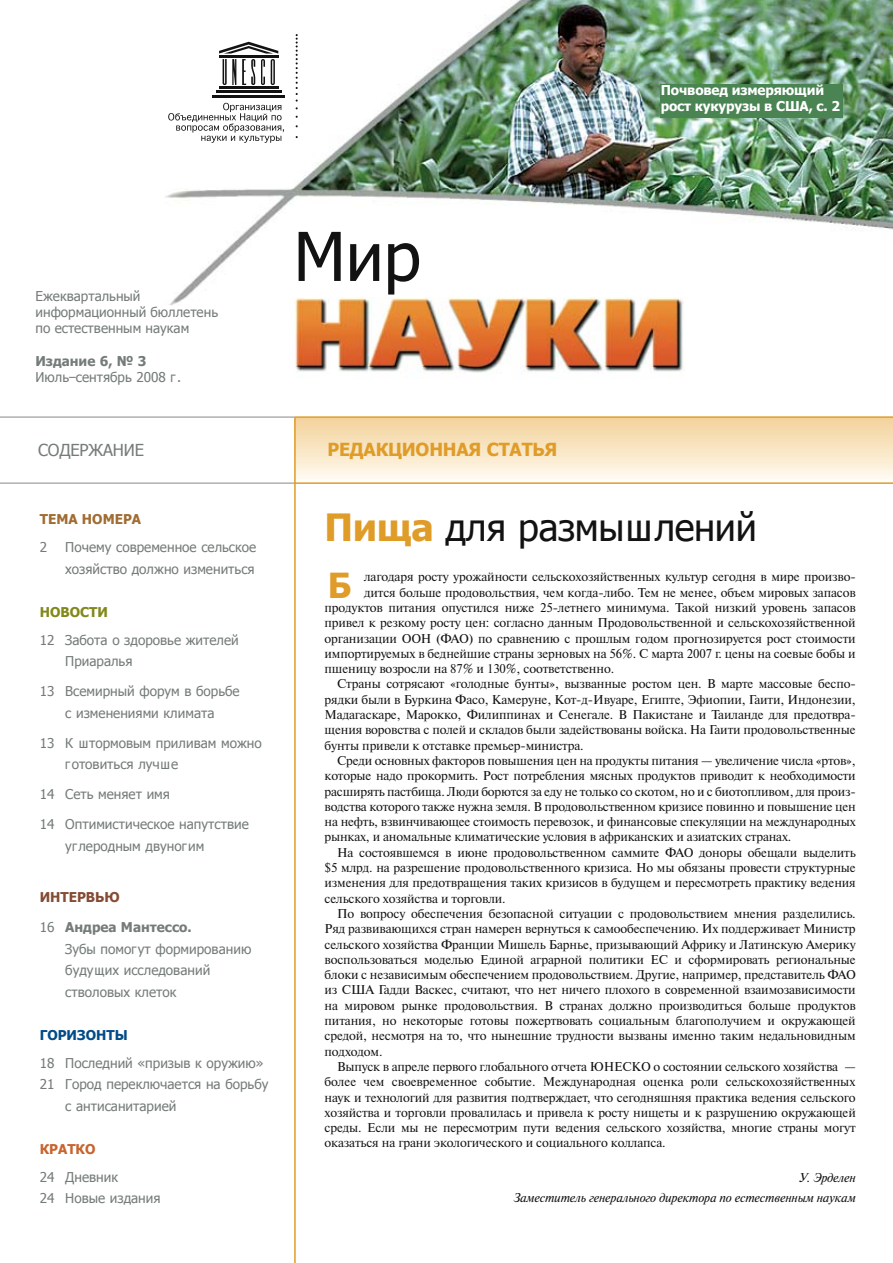
<style>
.page{position:relative;width:893px;height:1263px;background:#fff}
.page>*{position:absolute;margin:0;border:0;box-sizing:border-box;transform-origin:0 0}
.t1{font:67.5px "Frutiger";color:#121212}
.t2{font:37.5px "Frutiger";letter-spacing:-.01em;color:#121212}
.t3{font:700 34.5px "Frutiger";color:#e09c28}
.t4{font:700 18px "Frutiger";letter-spacing:-.01em;color:#e09c28}
.t5{font:16.5px "Frutiger";letter-spacing:-.01em;color:#747b78}
.t6{font:13.5px/21.5px "Frutiger";color:#747b78}
.t7{font:700 13.5px/16.2px "Frutiger";letter-spacing:-.01em;color:#fff}
.t8{font:700 13.5px "Frutiger";color:#747b78}
.t9{font:700 13.5px "Frutiger";color:#a06c32}
.t10{font:700 13.5px "Frutiger";color:#004b88}
.t11{font:700 13.5px "Frutiger";color:#854b34}
.t12{font:700 13.5px "Frutiger";color:#82881a}
.t13{font:700 13.5px "Frutiger";color:#c8652f}
.t14{font:12.75px "Newton C";letter-spacing:-.01em;color:#121212}
.t15{font:italic 12.75px/19.5px "Newton C";letter-spacing:-.015em;color:#121212;text-align:right}
.s1{font-weight:700}
.s2{font-weight:700;color:#e09c28}
</style>
<div class="page">
<div style="left:295px;top:417px;width:598px;height:66px;background:linear-gradient(to bottom,#f3d198,#fffbf4)"></div>
<hr style="left:0;top:482px;width:295px;height:2px;background:#afb0ad">
<hr style="left:295px;top:482px;width:598px;height:2px;background:#e09c28">
<hr style="left:294px;top:417px;width:2px;height:846px;background:#e09c28">
<hr style="left:0;top:416px;width:295px;height:2px;background:#afb0ad">
<hr style="left:295px;top:416px;width:598px;height:2px;background:#e09c28">
<img style="left:165px;top:0;width:728px;height:305px">
<div style="left:661px;top:84px;width:182px;height:34px;background:#4a8453"></div>
<img style="left:289px;top:298px;width:415px;height:75px">
<svg style="left:168px;top:103px;width:116px;height:40px"></svg>
<hr style="left:219px;top:86px;width:59px;height:3px;background:#121212">
<hr style="left:216px;top:91px;width:66px;height:2px;background:#121212">
<hr style="left:213px;top:95px;width:72px;height:2px;background:#121212">
<svg style="left:219px;top:42px;width:59px;height:43px"></svg>
<svg style="left:296px;top:34px;width:2px;height:75px"></svg>
<p class="t6" style="left:36px;top:288px;width:184px;line-height:16.2px">Ежеквартальный информационный бюллетень по естественным наукам</p>
<p class="t8" style="left:36px;top:353px;width:113px">Издание 6, № 3</p>
<p class="t6" style="left:36px;top:366px;width:147px">Июль–сентябрь 2008 г.</p>
<h1 class="t1" style="left:294px;top:213px;width:129px">Мир</h1>
<p class="t5" style="left:38px;top:440px;width:107px">содержание</p>
<h3 class="t4" style="left:327px;top:439px;width:232px">РЕДАКЦИОННАЯ СТАТЬЯ</h3>
<p class="t7" style="left:661px;top:82px;width:181px">Почвовед измеряющий рост кукурузы в США, с. 2</p>
<p class="t9" style="left:40px;top:511px;width:103px">ТЕМА НОМЕРА</p>
<p class="t6" style="left:40px;top:536px;width:9px">2</p>
<p class="t6" style="left:65px;top:536px;width:193px">Почему современное сельское хозяйство должно измениться</p>
<p class="t12" style="left:40px;top:604px;width:70px">НОВОСТИ</p>
<p class="t6" style="left:65px;top:628px;width:175px;text-indent:-26px">12 Забота о здоровье жителей<br>Приаралья</p>
<p class="t6" style="left:40px;top:680px;width:201px;text-align:center">13 Всемирный форум в борьбе с изменениями климата</p>
<p class="t6" style="left:65px;top:731px;width:198px;text-indent:-26px">13 К штормовым приливам можно готовиться лучше</p>
<p class="t6" style="left:40px;top:783px;width:132px">14 Сеть меняет имя</p>
<p class="t6" style="left:65px;top:813px;width:185px;text-indent:-26px">14 Оптимистическое напутствие углеродным двуногим</p>
<p class="t11" style="left:40px;top:889px;width:81px">ИНТЕРВЬЮ</p>
<p class="t6" style="left:65px;top:916px;width:188px;text-indent:-26px">16 <span class="s1">Андреа Мантессо.<br></span>Зубы помогут формированию будущих исследований стволовых клеток</p>
<p class="t10" style="left:40px;top:1027px;width:89px">ГОРИЗОНТЫ</p>
<p class="t6" style="left:40px;top:1051px;width:225px">18 Последний «призыв к оружию»</p>
<p class="t6" style="left:40px;top:1073px;width:230px">21 Город переключается на борьбу</p>
<p class="t6" style="left:65px;top:1094px;width:113px">с антисанитарией</p>
<p class="t13" style="left:40px;top:1140px;width:57px">КРАТКО</p>
<p class="t6" style="left:40px;top:1165px;width:122px">24 Дневник<br>24 Новые издания</p>
<h2 class="t2" style="left:325px;top:503px;width:434px"><span class="s2">Пища</span> для размышлений</h2>
<p class="t14" style="left:364px;top:570px;width:493px">лагодаря росту урожайности сельскохозяйственных культур сегодня в мире произво-</p>
<p class="t14" style="left:364px;top:585px;width:493px">дится больше продовольствия, чем когда-либо. Тем не менее, объем мировых запасов</p>
<p class="t14" style="left:325px;top:601px;width:533px">продуктов питания опустился ниже 25-летнего минимума. Такой низкий уровень запасов</p>
<p class="t14" style="left:325px;top:616px;width:533px">привел к резкому росту цен: согласно данным Продовольственной и сельскохозяйственной</p>
<p class="t14" style="left:325px;top:631px;width:533px">организации ООН (ФАО) по сравнению с прошлым годом прогнозируется рост стоимости</p>
<p class="t14" style="left:325px;top:646px;width:533px">импортируемых в беднейшие страны зерновых на 56%. С марта 2007 г. цены на соевые бобы и</p>
<p class="t14" style="left:325px;top:662px;width:291px">пшеницу возросли на 87% и 130%, соответственно.</p>
<p class="t14" style="left:337px;top:677px;width:520px">Страны сотрясают «голодные бунты», вызванные ростом цен. В марте массовые беспо-</p>
<p class="t14" style="left:325px;top:692px;width:533px">рядки были в Буркина Фасо, Камеруне, Кот-д-Ивуаре, Египте, Эфиопии, Гаити, Индонезии,</p>
<p class="t14" style="left:325px;top:708px;width:533px">Мадагаскаре, Марокко, Филиппинах и Сенегале. В Пакистане и Таиланде для предотвра-</p>
<p class="t14" style="left:325px;top:723px;width:533px">щения воровства с полей и складов были задействованы войска. На Гаити продовольственные</p>
<p class="t14" style="left:325px;top:738px;width:261px">бунты привели к отставке премьер-министра.</p>
<p class="t14" style="left:337px;top:754px;width:520px">Среди основных факторов повышения цен на продукты питания — увеличение числа «ртов»,</p>
<p class="t14" style="left:325px;top:769px;width:533px">которые надо прокормить. Рост потребления мясных продуктов приводит к необходимости</p>
<p class="t14" style="left:325px;top:784px;width:533px">расширять пастбища. Люди борются за еду не только со скотом, но и с биотопливом, для произ-</p>
<p class="t14" style="left:325px;top:799px;width:533px">водства которого также нужна земля. В продовольственном кризисе повинно и повышение цен</p>
<p class="t14" style="left:325px;top:815px;width:533px">на нефть, взвинчивающее стоимость перевозок, и финансовые спекуляции на международных</p>
<p class="t14" style="left:325px;top:830px;width:468px">рынках, и аномальные климатические условия в африканских и азиатских странах.</p>
<p class="t14" style="left:337px;top:845px;width:520px">На состоявшемся в июне продовольственном саммите ФАО доноры обещали выделить</p>
<p class="t14" style="left:325px;top:861px;width:533px">$5 млрд. на разрешение продовольственного кризиса. Но мы обязаны провести структурные</p>
<p class="t14" style="left:325px;top:876px;width:533px">изменения для предотвращения таких кризисов в будущем и пересмотреть практику ведения</p>
<p class="t14" style="left:325px;top:891px;width:183px">сельского хозяйства и торговли.</p>
<p class="t14" style="left:337px;top:907px;width:520px">По вопросу обеспечения безопасной ситуации с продовольствием мнения разделились.</p>
<p class="t14" style="left:325px;top:922px;width:533px">Ряд развивающихся стран намерен вернуться к самообеспечению. Их поддерживает Министр</p>
<p class="t14" style="left:325px;top:937px;width:533px">сельского хозяйства Франции Мишель Барнье, призывающий Африку и Латинскую Америку</p>
<p class="t14" style="left:325px;top:952px;width:533px">воспользоваться моделью Единой аграрной политики ЕС и сформировать региональные</p>
<p class="t14" style="left:325px;top:968px;width:533px">блоки с независимым обеспечением продовольствием. Другие, например, представитель ФАО</p>
<p class="t14" style="left:325px;top:983px;width:533px">из США Гадди Васкес, считают, что нет ничего плохого в современной взаимозависимости</p>
<p class="t14" style="left:325px;top:998px;width:533px">на мировом рынке продовольствия. В странах должно производиться больше продуктов</p>
<p class="t14" style="left:325px;top:1014px;width:533px">питания, но некоторые готовы пожертвовать социальным благополучием и окружающей</p>
<p class="t14" style="left:325px;top:1029px;width:533px">средой, несмотря на то, что нынешние трудности вызваны именно таким недальновидным</p>
<p class="t14" style="left:325px;top:1044px;width:59px">подходом.</p>
<p class="t14" style="left:337px;top:1060px;width:520px">Выпуск в апреле первого глобального отчета ЮНЕСКО о состоянии сельского хозяйства —</p>
<p class="t14" style="left:325px;top:1075px;width:532px">более чем своевременное событие. Международная оценка роли сельскохозяйственных</p>
<p class="t14" style="left:325px;top:1090px;width:533px">наук и технологий для развития подтверждает, что сегодняшняя практика ведения сельского</p>
<p class="t14" style="left:325px;top:1105px;width:533px">хозяйства и торговли провалилась и привела к росту нищеты и к разрушению окружающей</p>
<p class="t14" style="left:325px;top:1121px;width:533px">среды. Если мы не пересмотрим пути ведения сельского хозяйства, многие страны могут</p>
<p class="t14" style="left:325px;top:1136px;width:343px">оказаться на грани экологического и социального коллапса.</p>
<p class="t15" style="left:513px;top:1168px;width:344px">У. Эрделен<br>Заместитель генерального директора по естественным наукам</p>
<h3 class="t3" style="left:328px;top:565px;width:25px">Б</h3>
</div>
